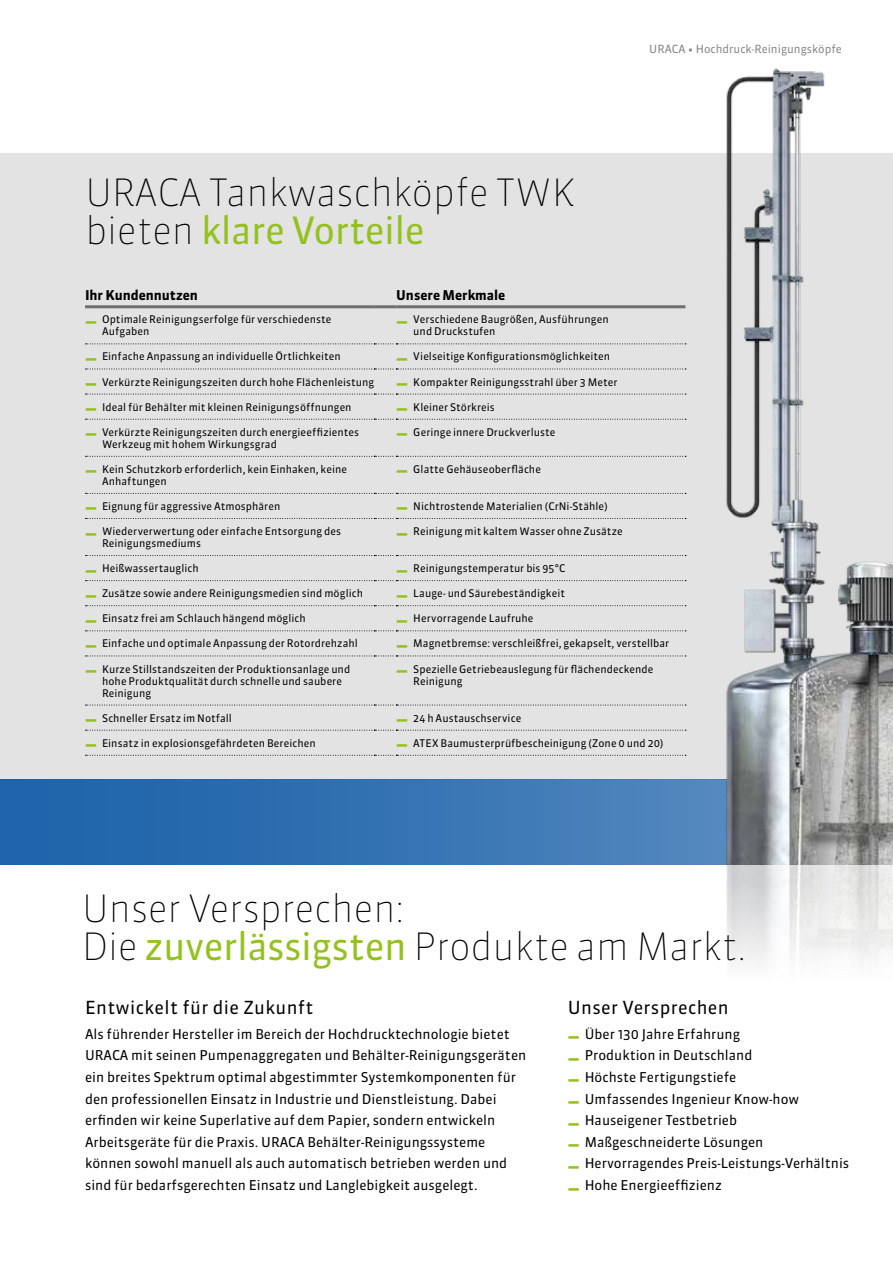
<style>
.page{position:relative;width:893px;height:1263px;background:#fff}
.page>*{position:absolute;margin:0;border:0;box-sizing:border-box;transform-origin:0 0}
.t1{font:100 37.5px/37.5px "Sanuk OT";letter-spacing:-.015em;color:#000}
.t2{font:33px "Sanuk OT";color:#95c11f;scale:.72 1}
.t3{font:18px "Sanuk OT";letter-spacing:.02em;color:#000}
.t4{font:13.5px/21.6px "Sanuk OT";color:#000}
.t5{font:700 13.5px "Sanuk OT";color:#000}
.t6{font:11.25px "Sanuk OT";color:#878787}
.t7{font:10.5px/12px "Sanuk OT";letter-spacing:.005em;color:#000}
.s1{font-weight:400;color:#95c11f}
</style>
<div class="page">
<div style="left:0;top:153px;width:893px;height:626px;background:#e3e3e3"></div>
<svg style="left:0;top:779px;width:706px;height:85px"></svg>
<svg style="left:85px;top:343px;width:601px;height:1px"></svg>
<svg style="left:85px;top:369px;width:601px;height:1px"></svg>
<svg style="left:85px;top:394px;width:601px;height:1px"></svg>
<svg style="left:85px;top:419px;width:601px;height:1px"></svg>
<svg style="left:85px;top:456px;width:601px;height:1px"></svg>
<svg style="left:85px;top:493px;width:601px;height:1px"></svg>
<svg style="left:85px;top:518px;width:601px;height:1px"></svg>
<svg style="left:85px;top:555px;width:601px;height:1px"></svg>
<svg style="left:85px;top:580px;width:601px;height:1px"></svg>
<svg style="left:85px;top:605px;width:601px;height:1px"></svg>
<svg style="left:85px;top:630px;width:601px;height:1px"></svg>
<svg style="left:85px;top:655px;width:601px;height:1px"></svg>
<svg style="left:85px;top:705px;width:601px;height:1px"></svg>
<svg style="left:85px;top:730px;width:601px;height:1px"></svg>
<svg style="left:85px;top:755px;width:601px;height:1px"></svg>
<hr style="left:85px;top:305px;width:289px;height:3px;background:#706f6f">
<hr style="left:374px;top:305px;width:22px;height:3px;background:#706f6f">
<hr style="left:396px;top:305px;width:289px;height:3px;background:#706f6f">
<img style="left:706px;top:68px;width:187px;height:895px">
<h1 class="t1" style="left:85px;top:174px;width:492px">URACA Tankwaschköpfe TWK bieten <span class="s1">klare Vorteile</span></h1>
<p class="t6" style="left:649px;top:42px;width:194px">URACA • Hochdruck-Reinigungsköpfe</p>
<p class="t5" style="left:85px;top:287px;width:114px">Ihr Kundennutzen</p>
<p class="t5" style="left:396px;top:287px;width:110px">Unsere Merkmale</p>
<h2 class="t2" style="left:85px;top:286px;width:18px">_</h2>
<p class="t7" style="left:102px;top:314px;width:231px">Optimale Reinigungserfolge für verschiedenste<br>Aufgaben</p>
<h2 class="t2" style="left:396px;top:286px;width:18px">_</h2>
<p class="t7" style="left:413px;top:314px;width:197px">Verschiedene Baugrößen, Ausführungen und Druckstufen</p>
<h2 class="t2" style="left:85px;top:323px;width:18px">_</h2>
<p class="t7" style="left:102px;top:351px;width:240px">Einfache Anpassung an individuelle Örtlichkeiten</p>
<h2 class="t2" style="left:396px;top:323px;width:18px">_</h2>
<p class="t7" style="left:413px;top:351px;width:198px">Vielseitige Konfigurationsmöglichkeiten</p>
<h2 class="t2" style="left:85px;top:349px;width:18px">_</h2>
<p class="t7" style="left:102px;top:376px;width:274px">Verkürzte Reinigungszeiten durch hohe Flächenleistung</p>
<h2 class="t2" style="left:396px;top:349px;width:18px">_</h2>
<p class="t7" style="left:413px;top:376px;width:206px">Kompakter Reinigungsstrahl über 3 Meter</p>
<h2 class="t2" style="left:85px;top:374px;width:18px">_</h2>
<p class="t7" style="left:102px;top:401px;width:251px">Ideal für Behälter mit kleinen Reinigungsöffnungen</p>
<h2 class="t2" style="left:396px;top:374px;width:18px">_</h2>
<p class="t7" style="left:413px;top:401px;width:83px">Kleiner Störkreis</p>
<h2 class="t2" style="left:85px;top:399px;width:18px">_</h2>
<p class="t7" style="left:102px;top:426px;width:259px">Verkürzte Reinigungszeiten durch energieeffizientes<br>Werkzeug mit hohem Wirkungsgrad</p>
<h2 class="t2" style="left:396px;top:399px;width:18px">_</h2>
<p class="t7" style="left:413px;top:426px;width:144px">Geringe innere Druckverluste</p>
<h2 class="t2" style="left:85px;top:436px;width:18px">_</h2>
<p class="t7" style="left:102px;top:463px;width:247px">Kein Schutzkorb erforderlich, kein Einhaken, keine<br>Anhaftungen</p>
<h2 class="t2" style="left:396px;top:436px;width:18px">_</h2>
<p class="t7" style="left:413px;top:463px;width:129px">Glatte Gehäuseoberfläche</p>
<h2 class="t2" style="left:85px;top:473px;width:18px">_</h2>
<p class="t7" style="left:102px;top:500px;width:180px">Eignung für aggressive Atmosphären</p>
<h2 class="t2" style="left:396px;top:473px;width:18px">_</h2>
<p class="t7" style="left:413px;top:500px;width:196px">Nichtrostende Materialien (CrNi-Stähle)</p>
<h2 class="t2" style="left:85px;top:498px;width:18px">_</h2>
<p class="t7" style="left:102px;top:525px;width:240px">Wiederverwertung oder einfache Entsorgung des<br>Reinigungsmediums</p>
<h2 class="t2" style="left:396px;top:498px;width:18px">_</h2>
<p class="t7" style="left:413px;top:525px;width:211px">Reinigung mit kaltem Wasser ohne Zusätze</p>
<h2 class="t2" style="left:85px;top:535px;width:18px">_</h2>
<p class="t7" style="left:102px;top:562px;width:98px">Heißwassertauglich</p>
<h2 class="t2" style="left:396px;top:535px;width:18px">_</h2>
<p class="t7" style="left:413px;top:562px;width:153px">Reinigungstemperatur bis 95°C</p>
<h2 class="t2" style="left:85px;top:560px;width:18px">_</h2>
<p class="t7" style="left:102px;top:587px;width:262px">Zusätze sowie andere Reinigungsmedien sind möglich</p>
<h2 class="t2" style="left:396px;top:560px;width:18px">_</h2>
<p class="t7" style="left:413px;top:587px;width:153px">Lauge- und Säurebeständigkeit</p>
<h2 class="t2" style="left:85px;top:585px;width:18px">_</h2>
<p class="t7" style="left:102px;top:612px;width:205px">Einsatz frei am Schlauch hängend möglich</p>
<h2 class="t2" style="left:396px;top:585px;width:18px">_</h2>
<p class="t7" style="left:413px;top:612px;width:122px">Hervorragende Laufruhe</p>
<h2 class="t2" style="left:85px;top:610px;width:18px">_</h2>
<p class="t7" style="left:102px;top:638px;width:257px">Einfache und optimale Anpassung der Rotordrehzahl</p>
<h2 class="t2" style="left:396px;top:610px;width:18px">_</h2>
<p class="t7" style="left:413px;top:638px;width:257px">Magnetbremse: verschleißfrei, gekapselt, verstellbar</p>
<h2 class="t2" style="left:85px;top:635px;width:18px">_</h2>
<p class="t7" style="left:102px;top:663px;width:250px">Kurze Stillstandszeiten der Produktionsanlage und hohe Produktqualität durch schnelle und saubere<br>Reinigung</p>
<h2 class="t2" style="left:396px;top:635px;width:18px">_</h2>
<p class="t7" style="left:413px;top:663px;width:242px">Spezielle Getriebeauslegung für flächendeckende<br>Reinigung</p>
<h2 class="t2" style="left:85px;top:685px;width:18px">_</h2>
<p class="t7" style="left:102px;top:712px;width:131px">Schneller Ersatz im Notfall</p>
<h2 class="t2" style="left:396px;top:685px;width:18px">_</h2>
<p class="t7" style="left:413px;top:712px;width:109px">24 h Austauschservice</p>
<h2 class="t2" style="left:85px;top:710px;width:18px">_</h2>
<p class="t7" style="left:102px;top:737px;width:215px">Einsatz in explosionsgefährdeten Bereichen</p>
<h2 class="t2" style="left:396px;top:710px;width:18px">_</h2>
<p class="t7" style="left:413px;top:737px;width:252px">ATEX Baumusterprüfbescheinigung (Zone 0 und 20)</p>
<h1 class="t1" style="left:82px;top:890px;width:666px">Unser Versprechen:<br>Die <span class="s1">zuverlässigsten</span> Produkte am Markt.</h1>
<h3 class="t3" style="left:568px;top:996px;width:163px">Unser Versprechen</h3>
<h2 class="t2" style="left:568px;top:1002px;width:18px">_</h2>
<p class="t4" style="left:585px;top:1023px;width:157px">Über 130 Jahre Erfahrung</p>
<h2 class="t2" style="left:568px;top:1023px;width:18px">_</h2>
<p class="t4" style="left:585px;top:1045px;width:169px">Produktion in Deutschland</p>
<h2 class="t2" style="left:568px;top:1045px;width:18px">_</h2>
<p class="t4" style="left:585px;top:1066px;width:153px">Höchste Fertigungstiefe</p>
<h2 class="t2" style="left:568px;top:1066px;width:18px">_</h2>
<p class="t4" style="left:585px;top:1088px;width:216px">Umfassendes Ingenieur Know-how</p>
<h2 class="t2" style="left:568px;top:1088px;width:18px">_</h2>
<p class="t4" style="left:585px;top:1109px;width:154px">Hauseigener Testbetrieb</p>
<h2 class="t2" style="left:568px;top:1110px;width:18px">_</h2>
<p class="t4" style="left:585px;top:1131px;width:180px">Maßgeschneiderte Lösungen</p>
<h2 class="t2" style="left:568px;top:1131px;width:18px">_</h2>
<p class="t4" style="left:585px;top:1153px;width:266px">Hervorragendes Preis-Leistungs-Verhältnis</p>
<h2 class="t2" style="left:568px;top:1153px;width:18px">_</h2>
<p class="t4" style="left:585px;top:1174px;width:139px">Hohe Energieeffizienz</p>
<h3 class="t3" style="left:85px;top:996px;width:230px">Entwickelt für die Zukunft</h3>
<p class="t4" style="left:85px;top:1023px;width:443px">Als führender Hersteller im Bereich der Hochdrucktechnologie bietet URACA mit seinen Pumpenaggregaten und Behälter-Reinigungsgeräten ein breites Spektrum optimal abgestimmter Systemkomponenten für den professionellen Einsatz in Industrie und Dienstleistung. Dabei erfinden wir keine Superlative auf dem Papier, sondern entwickeln Arbeitsgeräte für die Praxis. URACA Behälter-Reinigungssysteme können sowohl manuell als auch automatisch betrieben werden und sind für bedarfsgerechten Einsatz und Langlebigkeit ausgelegt.</p>
</div>
